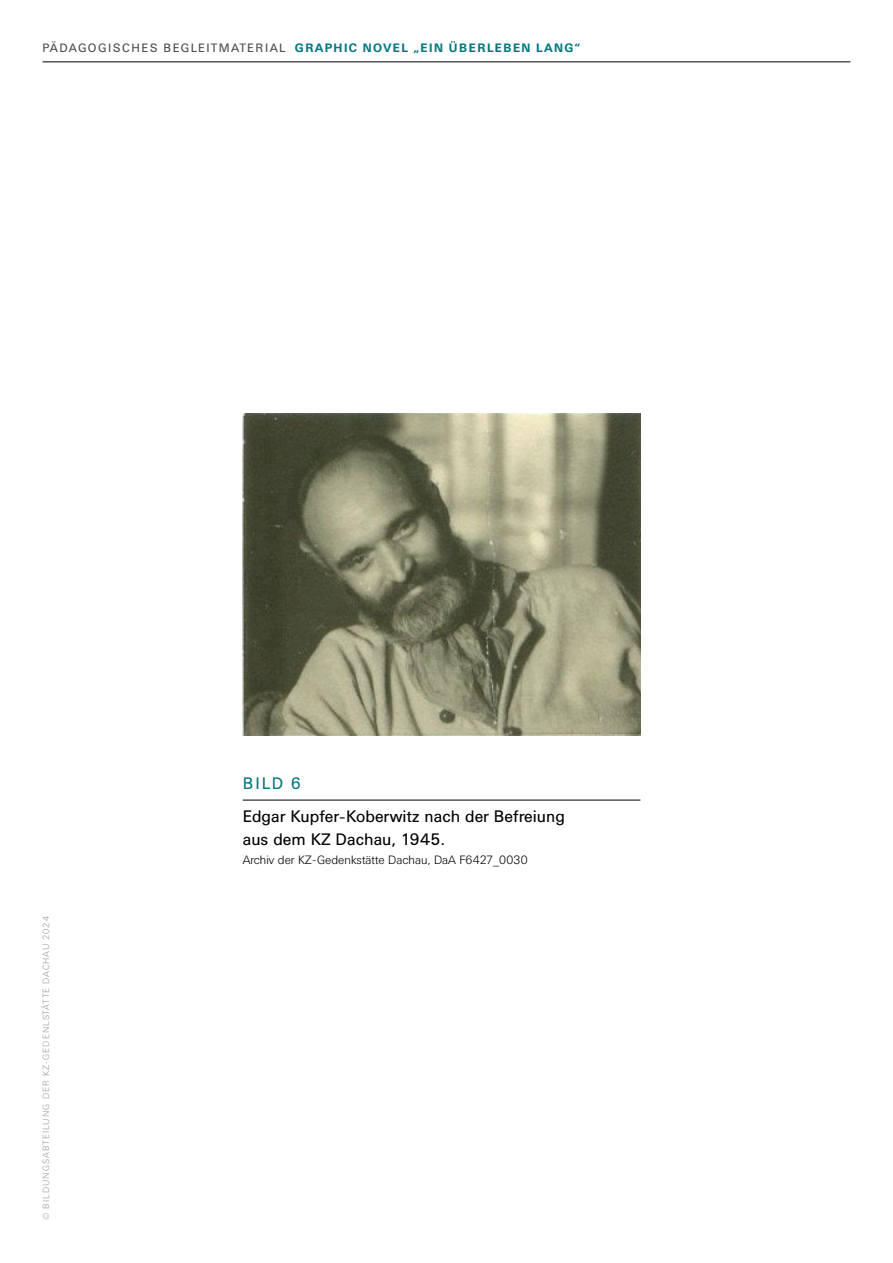
<style>
.page{position:relative;width:893px;height:1263px;background:#fff}
.page>*{position:absolute;margin:0;border:0;box-sizing:border-box;transform-origin:0 0}
.t1{font:16.5px "Univers BSK";color:#000}
.t2{font:16.5px "Univers BSK";color:#00767f}
.t3{font:700 12px "Univers BSK";letter-spacing:.13em;color:#00767f}
.t4{font:300 12px "Univers BSK";color:#000}
.t5{font:300 9px "Univers BSK";letter-spacing:.11em;color:#9d9d9c}
.s1{font-weight:400;color:#4a4a49}
</style>
<div class="page">
<hr style="left:43px;top:62px;width:807px;height:1px;background:#000">
<img style="left:243px;top:413px;width:397px;height:323px">
<hr style="left:243px;top:800px;width:397px;height:1px;background:#000">
<p class="t3" style="left:43px;top:40px;width:539px"><span class="s1">PÄDAGOGISCHES BEGLEITMATERIAL</span> GRAPHIC NOVEL „EIN ÜBERLEBEN LANG“</p>
<p class="t5" style="left:41px;top:1220px;width:306px;rotate:-90deg">© BILDUNGSABTEILUNG DER KZ-GEDENLSTÄTTE DACHAU 2024</p>
<p class="t2" style="left:243px;top:774px;width:60px">BILD 6</p>
<p class="t1" style="left:243px;top:807px;width:324px">Edgar Kupfer-Koberwitz nach der Befreiung</p>
<p class="t1" style="left:243px;top:830px;width:204px">aus dem KZ Dachau, 1945.</p>
<p class="t4" style="left:243px;top:853px;width:287px">Archiv der KZ-Gedenkstätte Dachau, DaA F6427_0030</p>
</div>
